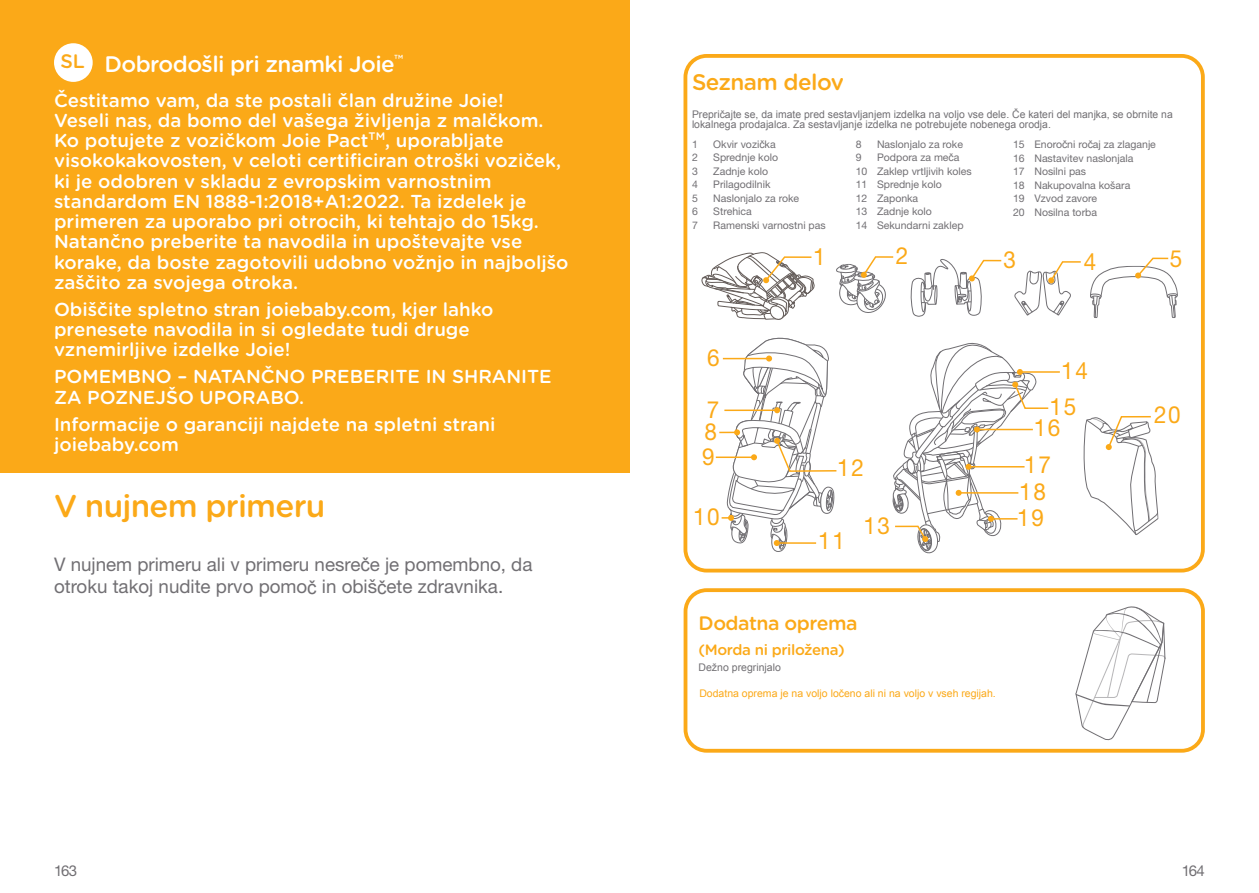
<style>
.page{position:relative;width:1259px;height:893px;background:#fff}
.page>*{position:absolute;margin:0;border:0;box-sizing:border-box;transform-origin:0 0}
.t1{font:500 31.5px "Gotham Rounded";letter-spacing:-.025em;color:#fba918}
.t2{font:23.7px/51.8px "Helvetica Neue LT Std";letter-spacing:.075em;color:#fba918;scale:.95 1}
.t3{font:500 22.5px "Gotham Rounded";letter-spacing:-.025em;color:#fff}
.t4{font:500 22.5px "Gotham Rounded";letter-spacing:-.025em;color:#fba918}
.t5{font:500 19.5px "Gotham Rounded";letter-spacing:-.025em;color:#fba918}
.t6{font:500 18.75px/20.2px "Gotham Rounded";color:#fff}
.t7{font:18.75px/22.5px "Helvetica Neue LT Std";color:#716f73}
.t8{font:500 15px "Gotham Rounded";letter-spacing:-.025em;color:#fba918}
.t9{font:15px "Helvetica Neue LT Std";letter-spacing:-.06em;color:#716f73}
.t10{font:10.5px/13.5px "Helvetica Neue LT Std";color:#716f73}
.t11{font:10.5px/10.5px "Arial";color:#716f73}
.t12{font:10.5px "Arial";color:#fba918}
.s1{font-family:"Arial"}
</style>
<div class="page">
<div style="left:683px;top:54px;width:521px;height:518px;border:4px solid #fba918;border-radius:21px"></div>
<svg style="left:701px;top:252px;width:114px;height:68px"></svg>
<svg style="left:836px;top:256px;width:58px;height:57px"></svg>
<svg style="left:1014px;top:261px;width:67px;height:55px"></svg>
<svg style="left:1090px;top:257px;width:87px;height:61px"></svg>
<hr style="left:716px;top:456px;width:38px;height:2px;background:#fba918">
<svg style="left:719px;top:337px;width:118px;height:215px"></svg>
<svg style="left:1083px;top:416px;width:75px;height:119px"></svg>
<hr style="left:1020px;top:371px;width:40px;height:2px;background:#fba918">
<svg style="left:892px;top:342px;width:157px;height:212px"></svg>
<svg style="left:910px;top:259px;width:92px;height:58px"></svg>
<div style="left:0;top:0;width:629px;height:472px;background:#fba918"></div>
<div style="left:54px;top:43px;width:39px;height:39px;background:#fff;border-radius:50%"></div>
<div style="left:683px;top:588px;width:521px;height:165px;border:4px solid #fba918;border-radius:21px"></div>
<svg style="left:1075px;top:606px;width:90px;height:135px"></svg>
<p class="t3" style="left:60px;top:48px;width:344px"><sup>SL</sup> Dobrodošli pri znamki Joie<sup>™</sup></p>
<p class="t6" style="left:54px;top:89px;width:516px">Čestitamo vam, da ste postali član družine Joie!<br>Veseli nas, da bomo del vašega življenja z malčkom.<br>Ko potujete z vozičkom Joie Pact<sup>TM</sup>, uporabljate visokokakovosten, v celoti certificiran otroški voziček, ki je odobren v skladu z evropskim varnostnim standardom EN 1888-1:2018+A1:2022. Ta izdelek je primeren za uporabo pri otrocih, ki tehtajo do 15kg.<br>Natančno preberite ta navodila in upoštevajte vse korake, da boste zagotovili udobno vožnjo in najboljšo zaščito za svojega otroka.</p>
<p class="t6" style="left:54px;top:298px;width:441px">Obiščite spletno stran joiebaby.com, kjer lahko prenesete navodila in si ogledate tudi druge vznemirljive izdelke Joie!</p>
<p class="t6" style="left:54px;top:366px;width:499px">POMEMBNO – NATANČNO PREBERITE IN SHRANITE<br>ZA POZNEJŠO UPORABO.</p>
<p class="t6" style="left:54px;top:413px;width:443px">Informacije o garanciji najdete na spletni strani joiebaby.com</p>
<h1 class="t1" style="left:54px;top:483px;width:273px">V nujnem primeru</h1>
<p class="t7" style="left:54px;top:552px;width:480px">V nujnem primeru ali v primeru nesre<span class="s1">č</span>e je pomembno, da otroku takoj nudite prvo pomo<span class="s1">č</span> in obiš<span class="s1">č</span>ete zdravnika.</p>
<p class="t4" style="left:692px;top:66px;width:153px">Seznam delov</p>
<p class="t11" style="left:692px;top:109px;width:482px">Prepričajte se, da imate pred sestavljanjem izdelka na voljo vse dele. Če kateri del manjka, se obrnite na lokalnega prodajalca. Za sestavljanje izdelka ne potrebujete nobenega orodja.</p>
<p class="t10" style="left:692px;top:137px;width:7px">1</p>
<p class="t10" style="left:713px;top:137px;width:64px">Okvir vozi<span class="s1">č</span>ka</p>
<p class="t10" style="left:692px;top:151px;width:7px">2</p>
<p class="t10" style="left:713px;top:151px;width:66px">Sprednje kolo</p>
<p class="t10" style="left:692px;top:164px;width:7px">3</p>
<p class="t10" style="left:713px;top:164px;width:56px">Zadnje kolo</p>
<p class="t10" style="left:692px;top:178px;width:7px">4</p>
<p class="t10" style="left:713px;top:178px;width:59px">Prilagodilnik</p>
<p class="t10" style="left:692px;top:191px;width:7px">5</p>
<p class="t10" style="left:713px;top:191px;width:87px">Naslonjalo za roke</p>
<p class="t10" style="left:692px;top:205px;width:7px">6</p>
<p class="t10" style="left:713px;top:205px;width:40px">Strehica</p>
<p class="t10" style="left:692px;top:218px;width:7px">7</p>
<p class="t10" style="left:713px;top:218px;width:114px">Ramenski varnostni pas</p>
<p class="t10" style="left:1013px;top:137px;width:144px">15 Enoro<span class="s1">č</span>ni ro<span class="s1">č</span>aj za zlaganje<br>16 Nastavitev naslonjala<br>17 Nosilni pas<br>18 Nakupovalna košara<br>19 Vzvod zavore<br>20 Nosilna torba</p>
<p class="t10" style="left:856px;top:137px;width:7px">8</p>
<p class="t10" style="left:877px;top:137px;width:87px">Naslonjalo za roke</p>
<p class="t10" style="left:856px;top:151px;width:7px">9</p>
<p class="t10" style="left:856px;top:151px;width:117px;text-indent:21px">Podpora za me<span class="s1">č</span>a<br>10 Zaklep vrtljivih koles<br>11 Sprednje kolo<br>12 Zaponka<br>13 Zadnje kolo<br>14 Sekundarni zaklep</p>
<p class="t2" style="left:707px;top:331px;width:15px">6<br>7</p>
<p class="t2" style="left:702px;top:430px;width:15px">9</p>
<p class="t2" style="left:704px;top:406px;width:15px">8</p>
<p class="t2" style="left:693px;top:490px;width:30px">10</p>
<p class="t2" style="left:813px;top:230px;width:15px">1</p>
<p class="t2" style="left:896px;top:229px;width:15px">2</p>
<p class="t2" style="left:1083px;top:235px;width:15px">4</p>
<p class="t2" style="left:1170px;top:232px;width:15px">5</p>
<p class="t2" style="left:1003px;top:234px;width:15px">3</p>
<p class="t2" style="left:837px;top:442px;width:30px">12</p>
<p class="t2" style="left:818px;top:515px;width:30px">11</p>
<p class="t2" style="left:863px;top:499px;width:30px">13</p>
<p class="t2" style="left:1049px;top:353px;width:42px;line-height:35.4px;text-align:center">14<br>15</p>
<p class="t2" style="left:1033px;top:402px;width:30px">16</p>
<p class="t2" style="left:1019px;top:451px;width:35px;line-height:26.8px">17<br>18</p>
<p class="t2" style="left:1017px;top:492px;width:30px">19</p>
<p class="t2" style="left:1154px;top:388px;width:30px">20</p>
<p class="t5" style="left:698px;top:609px;width:160px">Dodatna oprema</p>
<p class="t8" style="left:698px;top:639px;width:148px">(Morda ni priložena)</p>
<p class="t11" style="left:698px;top:663px;width:84px">Dežno pregrinjalo</p>
<p class="t12" style="left:699px;top:686px;width:298px">Dodatna oprema je na voljo ločeno ali ni na voljo v vseh regijah.</p>
<p class="t9" style="left:54px;top:861px;width:25px">163</p>
<p class="t9" style="left:1181px;top:862px;width:25px">164</p>
</div>
